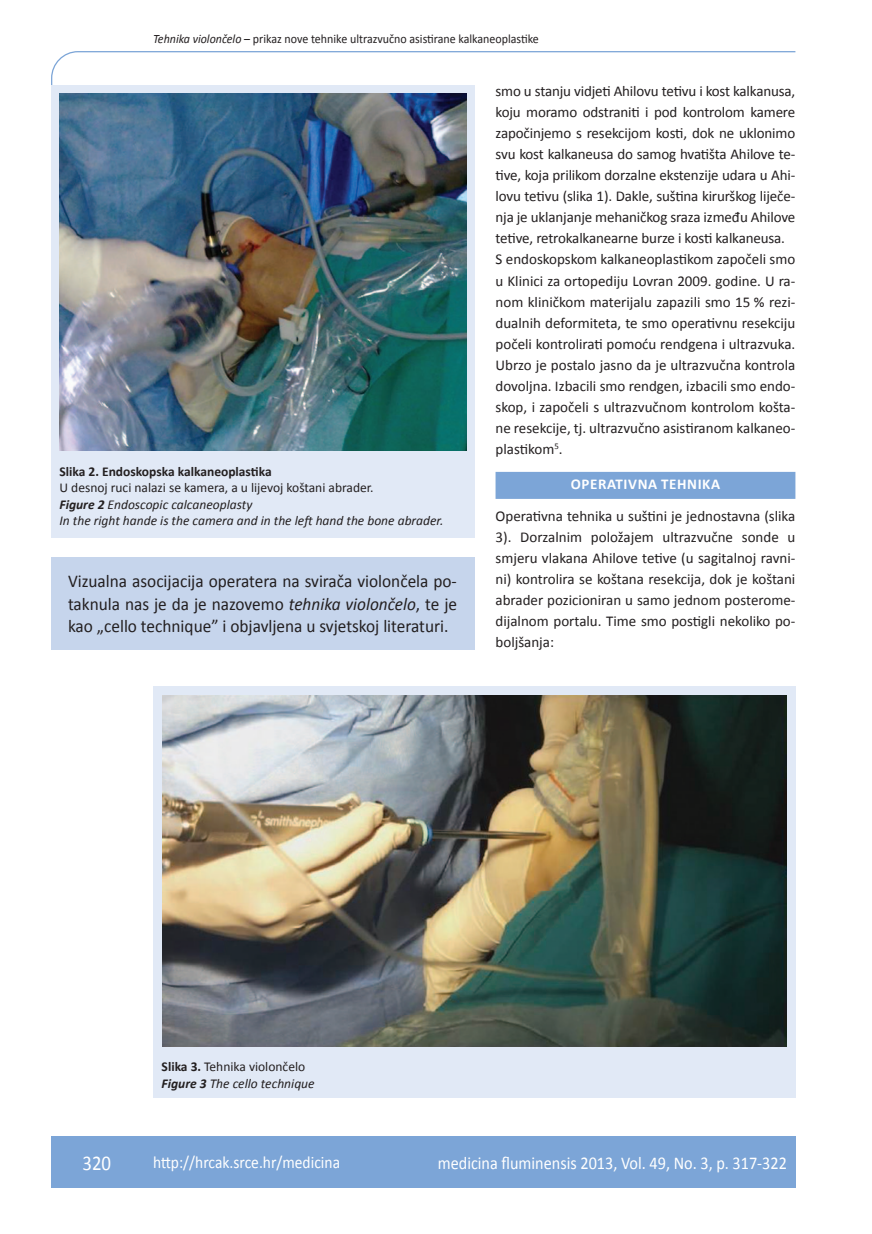
<style>
.page{position:relative;width:872px;height:1234px;background:#fff}
.page>*{position:absolute;margin:0;border:0;box-sizing:border-box;transform-origin:0 0}
.t1{font:21px "Calibri";color:#fff;scale:.9 1}
.t2{font:18px/22.5px "Calibri";color:#231f20;text-align:justify;scale:.96 1}
.t3{font:18px "Calibri";color:#fff;scale:.9 1}
.t4{font:17.25px "Calibri";color:#fff;scale:.9 1}
.t5{font:15px/21px "Calibri";letter-spacing:-.01em;color:#231f20}
.t6{font:700 15px "Calibri";letter-spacing:.04em;color:#fff}
.t7{font:italic 13.5px/16.5px "Calibri";color:#231f20}
.t8{font:13.5px/16.5px "Calibri";color:#231f20}
.t9{font:700 13.5px "Calibri";color:#231f20}
.t10{font:12.75px "Calibri";color:#231f20;scale:.94 1}
.s1{font-style:italic}
.s2{font-style:normal}
.s3{font-weight:700}
.s4{font-weight:700;font-style:italic}
</style>
<div class="page">
<svg style="left:51px;top:51px;width:745px;height:275px"></svg>
<div style="left:51px;top:1135px;width:744px;height:51px;background:#7ca5d7"></div>
<div style="left:495px;top:472px;width:300px;height:27px;background:#7ca5d7"></div>
<div style="left:51px;top:556px;width:423px;height:93px;background:#c6d5ec"></div>
<div style="left:51px;top:85px;width:423px;height:452px;background:#e1e9f6"></div>
<img style="left:60px;top:94px;width:406px;height:356px">
<div style="left:153px;top:686px;width:642px;height:411px;background:#e1e9f6"></div>
<img style="left:162px;top:695px;width:624px;height:351px">
<p class="t10" style="left:153px;top:30px;width:412px"><span class="s1">Tehnika violončelo</span> – prikaz nove tehnike ultrazvučno asistirane kalkaneoplastike</p>
<p class="t9" style="left:60px;top:463px;width:214px">Slika 2. Endoskopska kalkaneoplastika</p>
<p class="t7" style="left:60px;top:478px;width:385px"><span class="s2">U desnoj ruci nalazi se kamera, a u lijevoj koštani abrader.<br></span><span class="s3">Figure 2</span> Endoscopic calcaneoplasty<br>In the right hande is the camera and in the left hand the bone abrader.</p>
<p class="t2" style="left:68px;top:569px;width:407px">Vizualna asocijacija operatera na svirača violončela po&shy;taknula nas je da je nazovemo <span class="s1">tehnika violončelo</span>, te je kao „cello technique” i objavljena u svjetskoj literaturi.</p>
<p class="t5" style="left:495px;top:80px;width:301px">smo u stanju vidjeti Ahilovu tetivu i kost kalkanusa, koju moramo odstraniti i pod kontrolom kamere započinjemo s resekcijom kosti, dok ne uklonimo svu kost kalkaneusa do samog hvatišta Ahilove te&shy;tive, koja prilikom dorzalne ekstenzije udara u Ahi&shy;lovu tetivu (slika 1). Dakle, suština kirurškog liječe&shy;nja je uklanjanje mehaničkog sraza između Ahilove tetive, retrokalkanearne burze i kosti kalkaneusa.<br>S endoskopskom kalkaneoplastikom započeli smo u Klinici za ortopediju Lovran 2009. godine. U ra&shy;nom kliničkom materijalu zapazili smo 15 % rezi&shy;dualnih deformiteta, te smo operativnu resekciju počeli kontrolirati pomoću rendgena i ultrazvuka.<br>Ubrzo je postalo jasno da je ultrazvučna kontrola dovoljna. Izbacili smo rendgen, izbacili smo endo&shy;skop, i započeli s ultrazvučnom kontrolom košta&shy;ne resekcije, tj. ultrazvučno asistiranom kalkaneo&shy;plastikom<sup>5</sup>.</p>
<p class="t6" style="left:571px;top:475px;width:151px">OPERATIVNA TEHNIKA</p>
<p class="t5" style="left:495px;top:505px;width:301px;text-align:justify">Operativna tehnika u suštini je jednostavna (slika 3). Dorzalnim položajem ultrazvučne sonde u smjeru vlakana Ahilove tetive (u sagitalnoj ravni&shy;ni) kontrolira se koštana resekcija, dok je koštani abrader pozicioniran u samo jednom posterome&shy;dijalnom portalu. Time smo postigli nekoliko po&shy;boljšanja:</p>
<p class="t8" style="left:162px;top:1057px;width:155px"><span class="s3">Slika 3.</span> Tehnika violončelo<br><span class="s4">Figure 3</span> <span class="s1">The cello technique</span></p>
<h1 class="t1" style="left:82px;top:1149px;width:33px">320</h1>
<p class="t4" style="left:153px;top:1150px;width:209px">http://hrcak.srce.hr/medicina</p>
<p class="t3" style="left:438px;top:1151px;width:389px">medicina fluminensis 2013, Vol. 49, No. 3, p. 317-322</p>
</div>
